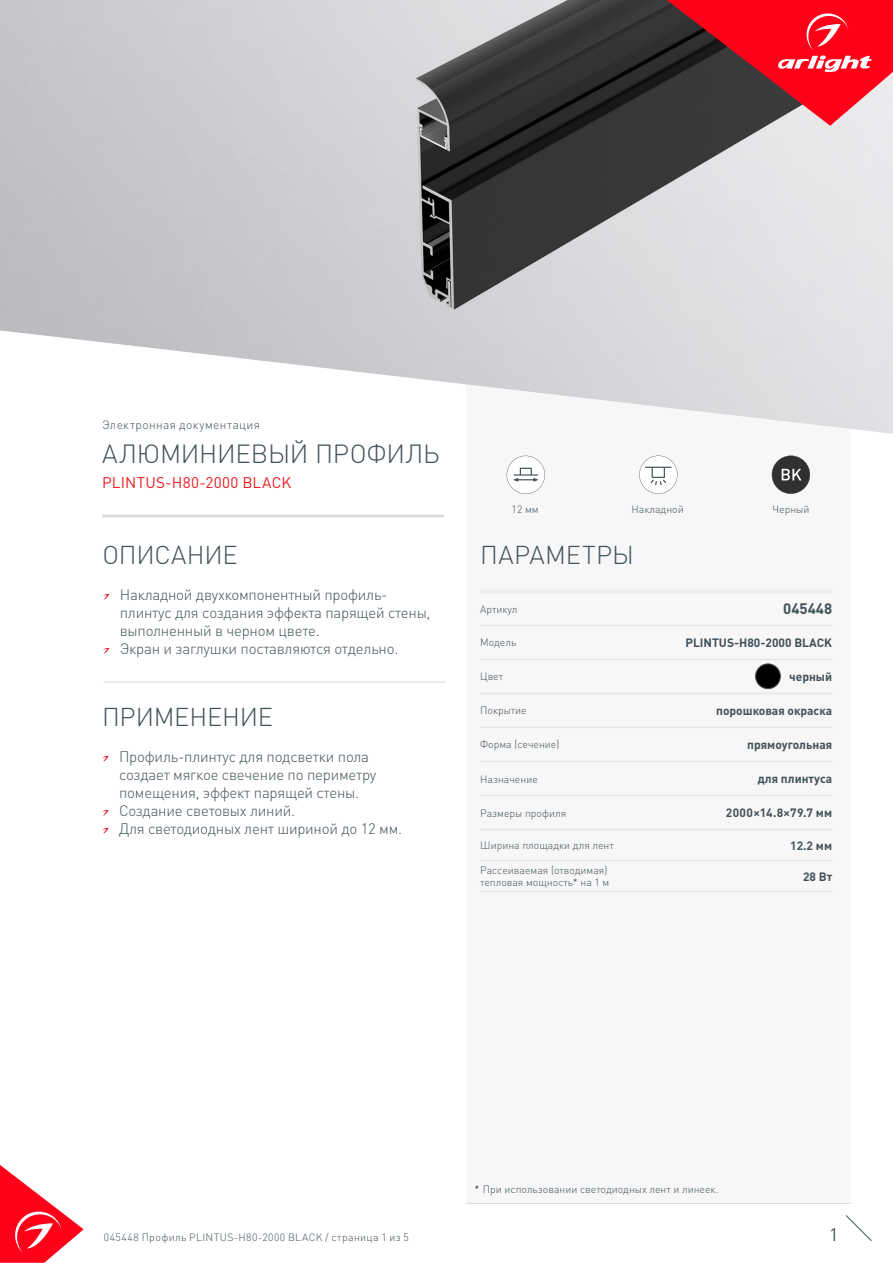
<style>
.page{position:relative;width:893px;height:1263px;background:#fff}
.page>*{position:absolute;margin:0;border:0;box-sizing:border-box;transform-origin:0 0}
.t1{font:300 25.95px "DIN Pro";letter-spacing:-.01em;color:#425159}
.t2{font:300 25.5px "DIN Pro";letter-spacing:-.005em;color:#425159}
.t3{font:300 25.5px "DIN Pro";letter-spacing:.015em;color:#425159}
.t4{font:18px "DIN Pro";color:#425159}
.t5{font:15.3px "DIN Pro";letter-spacing:.02em;color:#ee1d23}
.t6{font:300 15px/18px "DIN Pro";letter-spacing:-.015em;color:#425159}
.t7{font:700 15px "DIN Pro";color:#425159}
.t8{font:700 12px "DIN Pro";color:#425159}
.t9{font:300 12px "DIN Pro";letter-spacing:.03em;color:#425159}
.t10{font:700 12px "DIN Pro";letter-spacing:.025em;color:#425159}
.t11{font:300 10.5px/12.6px "DIN Pro";color:#425159}
.t12{font:300 10.5px "DIN Pro";letter-spacing:.04em;color:#425159}
.s1{color:#231f20}
</style>
<div class="page">
<svg style="left:0;top:1165px;width:84px;height:98px"></svg>
<svg style="left:845px;top:1215px;width:27px;height:26px"></svg>
<div style="left:466px;top:250px;width:384px;height:953px;background:#f7f7f8"></div>
<svg style="left:507px;top:456px;width:38px;height:38px"></svg>
<hr style="left:102px;top:514px;width:342px;height:3px;background:#dcdddf">
<img style="left:0;top:0;width:893px;height:434px">
<hr style="left:480px;top:590px;width:148px;height:4px;background:#eeeeef">
<hr style="left:628px;top:590px;width:204px;height:4px;background:#eeeeef">
<hr style="left:480px;top:625px;width:148px;height:1px;background:#e6e7e9">
<hr style="left:628px;top:625px;width:204px;height:1px;background:#e6e7e9">
<hr style="left:480px;top:659px;width:148px;height:1px;background:#e6e7e9">
<hr style="left:628px;top:659px;width:204px;height:1px;background:#e6e7e9">
<hr style="left:480px;top:693px;width:148px;height:1px;background:#e6e7e9">
<hr style="left:628px;top:693px;width:204px;height:1px;background:#e6e7e9">
<hr style="left:480px;top:727px;width:148px;height:1px;background:#e6e7e9">
<hr style="left:628px;top:727px;width:204px;height:1px;background:#e6e7e9">
<hr style="left:480px;top:761px;width:148px;height:1px;background:#e6e7e9">
<hr style="left:628px;top:761px;width:204px;height:1px;background:#e6e7e9">
<hr style="left:480px;top:795px;width:148px;height:1px;background:#e6e7e9">
<hr style="left:628px;top:795px;width:204px;height:1px;background:#e6e7e9">
<hr style="left:480px;top:829px;width:148px;height:1px;background:#e6e7e9">
<hr style="left:628px;top:829px;width:204px;height:1px;background:#e6e7e9">
<hr style="left:480px;top:860px;width:148px;height:1px;background:#e6e7e9">
<hr style="left:628px;top:860px;width:204px;height:1px;background:#e6e7e9">
<hr style="left:480px;top:891px;width:148px;height:1px;background:#e6e7e9">
<hr style="left:628px;top:891px;width:204px;height:1px;background:#e6e7e9">
<svg style="left:667px;top:0;width:226px;height:126px;background:#b82d3b"></svg>
<svg style="left:103px;top:594px;width:6px;height:6px"></svg>
<svg style="left:103px;top:648px;width:6px;height:6px"></svg>
<svg style="left:102px;top:756px;width:7px;height:6px"></svg>
<svg style="left:102px;top:810px;width:7px;height:6px"></svg>
<svg style="left:102px;top:828px;width:7px;height:6px"></svg>
<hr style="left:466px;top:1203px;width:384px;height:1px;background:#dcdddf">
<hr style="left:104px;top:682px;width:342px;height:1px;background:#dcdddf">
<svg style="left:639px;top:456px;width:38px;height:38px"></svg>
<div style="left:756px;top:664px;width:24px;height:25px;background:#000001;border-radius:50%"></div>
<div style="left:755px;top:663px;width:26px;height:26px;border:1px solid #425159;border-radius:50%"></div>
<svg style="left:772px;top:456px;width:38px;height:38px"></svg>
<p class="t9" style="left:102px;top:417px;width:160px">Электронная документация</p>
<p class="t1" style="left:102px;top:436px;width:339px">АЛЮМИНИЕВЫЙ ПРОФИЛЬ</p>
<p class="t5" style="left:102px;top:472px;width:191px">PLINTUS-H80-2000 BLACK</p>
<p class="t2" style="left:102px;top:537px;width:137px">ОПИСАНИЕ</p>
<p class="t6" style="left:120px;top:584px;width:312px">Накладной двухкомпонентный профиль&shy;плинтус для создания эффекта парящей стены, выполненный в черном цвете.</p>
<p class="t6" style="left:120px;top:638px;width:280px">Экран и заглушки поставляются отдельно.</p>
<p class="t2" style="left:102px;top:699px;width:172px">ПРИМЕНЕНИЕ</p>
<p class="t6" style="left:119px;top:746px;width:259px">Профиль-плинтус для подсветки пола создает мягкое свечение по периметру помещения, эффект парящей стены.</p>
<p class="t6" style="left:119px;top:800px;width:178px">Создание световых линий.</p>
<p class="t6" style="left:119px;top:818px;width:285px">Для светодиодных лент шириной до 12 мм.</p>
<p class="t11" style="left:512px;top:502px;width:29px">12 мм</p>
<p class="t11" style="left:632px;top:502px;width:54px">Накладной</p>
<p class="t3" style="left:480px;top:537px;width:155px">ПАРАМЕТРЫ</p>
<p class="t11" style="left:772px;top:502px;width:38px">Черный</p>
<p class="t11" style="left:480px;top:602px;width:39px">Артикул</p>
<p class="t7" style="left:783px;top:599px;width:50px">045448</p>
<p class="t11" style="left:480px;top:636px;width:38px">Модель</p>
<p class="t8" style="left:685px;top:634px;width:148px">PLINTUS-H80-2000 BLACK</p>
<p class="t11" style="left:480px;top:670px;width:24px">Цвет</p>
<p class="t8" style="left:789px;top:668px;width:44px">черный</p>
<p class="t11" style="left:480px;top:704px;width:48px">Покрытие</p>
<p class="t8" style="left:716px;top:702px;width:117px">порошковая окраска</p>
<p class="t11" style="left:480px;top:738px;width:81px">Форма (сечение)</p>
<p class="t8" style="left:747px;top:736px;width:86px">прямоугольная</p>
<p class="t11" style="left:480px;top:772px;width:59px">Назначение</p>
<p class="t8" style="left:758px;top:770px;width:76px">для плинтуса</p>
<p class="t11" style="left:480px;top:806px;width:87px">Размеры профиля</p>
<p class="t10" style="left:726px;top:805px;width:108px">2000×14.8×79.7 мм</p>
<p class="t11" style="left:480px;top:838px;width:135px">Ширина площадки для лент</p>
<p class="t8" style="left:790px;top:837px;width:43px">12.2 мм</p>
<p class="t11" style="left:480px;top:863px;width:131px">Рассеиваемая (отводимая) тепловая мощность* на 1 м</p>
<p class="t8" style="left:803px;top:868px;width:31px">28 Вт</p>
<p class="t11" style="left:474px;top:1183px;width:246px"><span class="s1">*</span> При использовании светодиодных лент и линеек.</p>
<p class="t12" style="left:104px;top:1230px;width:307px">045448 Профиль PLINTUS-H80-2000 BLACK / страница 1 из 5</p>
<p class="t4" style="left:829px;top:1222px;width:11px">1</p>
</div>
